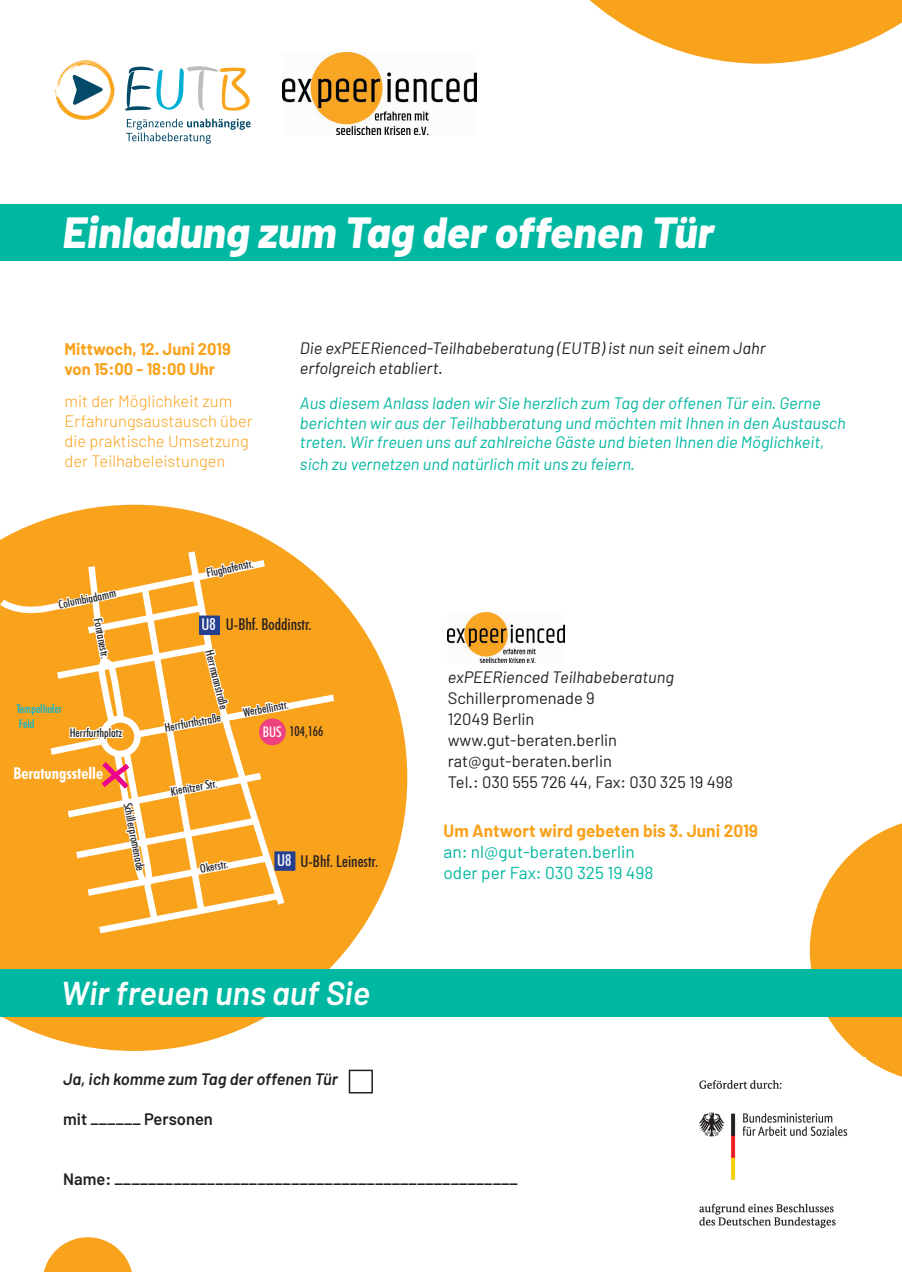
<style>
.page{position:relative;width:902px;height:1272px;background:#fff}
.page>*{position:absolute;margin:0;border:0;box-sizing:border-box;transform-origin:0 0}
.t1{font:italic 800 43.5px "Barlow";color:#fff}
.t2{font:italic 600 33px "Barlow";color:#fff}
.t3{font:17.25px/20.7px "Barlow";color:#00b7a1}
.t4{font:700 17.25px "Barlow";color:#f9a21c}
.t5{font:italic 16.5px/19.8px "Barlow";color:#00b7a1}
.t6{font:italic 16.5px/19.8px "Barlow";color:#231f20}
.t7{font:16.5px/21px "Barlow";color:#231f20}
.t8{font:300 16.5px/19.8px "Barlow";color:#f9a21c}
.t9{font:600 16.5px "Barlow";color:#231f20}
.t10{font:700 16.5px/19.8px "Barlow";color:#f9a21c}
.t11{font:italic 600 16.5px "Barlow";color:#231f20}
.t12{font:500 condensed 16.2px "Futura BT";color:#231f20}
.t13{font:700 condensed 16.2px "Futura BT";color:#fff}
.t14{font:500 condensed 16.2px "Futura BT";color:#fff}
.t15{font:500 condensed 13.5px "Futura BT";color:#231f20}
.t16{font:500 condensed 11.85px "Futura BT";color:#231f20}
.t17{font:500 condensed 11.85px/14.2px "Futura BT";color:#00b7d4}
.s1{color:#fff}
.s2{font-size:14.55px;color:#fff}
</style>
<div class="page">
<svg style="left:0;top:599px;width:407px;height:451px;fill:#f9a21c"></svg>
<svg style="left:809px;top:823px;width:92px;height:254px"></svg>
<svg style="left:589px;top:0;width:312px;height:64px"></svg>
<img style="left:447px;top:612px;width:117px;height:50px">
<div style="left:0;top:204px;width:901px;height:57px;background:#00b7a1"></div>
<img style="left:282px;top:52px;width:194px;height:83px">
<svg style="left:55px;top:60px;width:59px;height:60px"></svg>
<svg style="left:125px;top:66px;width:125px;height:45px"></svg>
<svg style="left:126px;top:119px;width:124px;height:24px"></svg>
<div style="left:0;top:969px;width:901px;height:47px;background:#00b7a1"></div>
<div style="left:349px;top:1069px;width:24px;height:24px;border:2px solid #231f20"></div>
<img style="left:699px;top:1057px;width:166px;height:171px">
<svg style="left:44px;top:1237px;width:88px;height:34px"></svg>
<svg style="left:0;top:504px;width:341px;height:433px"></svg>
<h1 class="t1" style="left:63px;top:205px;width:652px">Einladung zum Tag der offenen Tür</h1>
<p class="t10" style="left:64px;top:339px;width:168px">Mittwoch, 12. Juni 2019 von 15:00 - 18:00 Uhr</p>
<p class="t8" style="left:64px;top:391px;width:190px">mit der Möglichkeit zum<br>Erfahrungsaustausch über die praktische Umsetzung der Teilhabeleistungen</p>
<p class="t16" style="left:57px;top:597px;width:60px;rotate:-12deg">Columbiadamm</p>
<p class="t16" style="left:205px;top:566px;width:49px;rotate:-12deg">Flughafenstr.</p>
<p class="t6" style="left:300px;top:338px;width:467px">Die exPEERienced-Teilhabeberatung (EUTB) ist nun seit einem Jahr erfolgreich etabliert.</p>
<p class="t5" style="left:300px;top:392px;width:547px">Aus diesem Anlass laden wir Sie herzlich zum Tag der offenen Tür ein. Gerne berichten wir aus der Teilhabberatung und möchten mit Ihnen in den Austausch treten. Wir freuen uns auf zahlreiche Gäste und bieten Ihnen die Möglichkeit,</p>
<p class="t5" style="left:300px;top:453px;width:336px">sich zu vernetzen und natürlich mit uns zu feiern.</p>
<p class="t16" style="left:105px;top:616px;width:42px;rotate:79deg">Fontanestr.</p>
<p class="t17" style="left:16px;top:702px;width:47px">Tempelhofer<br>Feld</p>
<p class="t16" style="left:70px;top:725px;width:54px">Herrfurthplatz</p>
<p class="t13" style="left:13px;top:763px;width:91px">Beratungsstelle</p>
<p class="t16" style="left:135px;top:801px;width:71px;rotate:79deg">Schillerpromenade</p>
<p class="t12" style="left:202px;top:614px;width:111px"><span class="s1">U8</span> U-Bhf. Boddinstr.</p>
<p class="t16" style="left:216px;top:648px;width:62px;rotate:76deg">Herrmannstraße</p>
<p class="t16" style="left:163px;top:720px;width:58px;rotate:-10deg">Herrfurthstraße</p>
<p class="t16" style="left:242px;top:705px;width:47px;rotate:-10deg">Werbellinstr.</p>
<p class="t15" style="left:263px;top:722px;width:62px"><span class="s2">BUS</span> 104,166</p>
<p class="t16" style="left:169px;top:784px;width:49px;rotate:-10deg">Kienitzer Str.</p>
<p class="t16" style="left:199px;top:861px;width:30px;rotate:-10deg">Okerstr.</p>
<p class="t14" style="left:277px;top:850px;width:16px">U8</p>
<p class="t12" style="left:300px;top:851px;width:79px">U-Bhf. Leinestr.</p>
<h2 class="t2" style="left:61px;top:972px;width:310px">Wir freuen uns auf Sie</h2>
<p class="t11" style="left:63px;top:1069px;width:276px">Ja, ich komme zum Tag der offenen Tür</p>
<p class="t9" style="left:63px;top:1108px;width:151px">mit ______ Personen</p>
<p class="t6" style="left:447px;top:666px;width:228px">exPEERienced Teilhabeberatung</p>
<p class="t7" style="left:447px;top:687px;width:287px">Schillerpromenade 9<br>12049 Berlin<br>www.gut-beraten.berlin rat@gut-beraten.berlin<br>Tel.: 030 555 726 44, Fax: 030 325 19 498</p>
<p class="t4" style="left:443px;top:820px;width:316px">Um Antwort wird gebeten bis 3. Juni 2019</p>
<p class="t3" style="left:443px;top:841px;width:211px">an: nl@gut-beraten.berlin oder per Fax: 030 325 19 498</p>
<p class="t9" style="left:63px;top:1168px;width:456px">Name: ________________________________________________</p>
</div>
